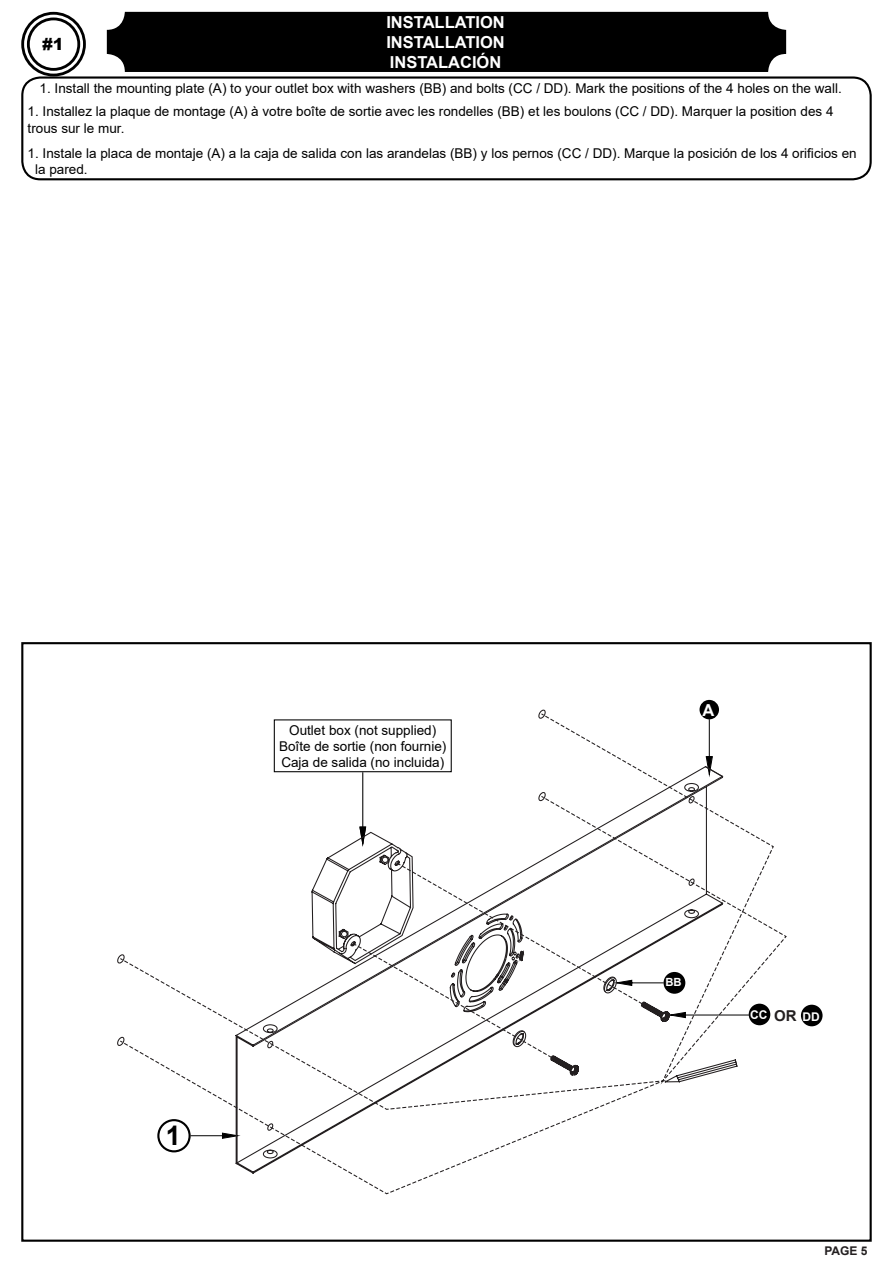
<style>
.page{position:relative;width:893px;height:1263px;background:#fff}
.page>*{position:absolute;margin:0;border:0;box-sizing:border-box;transform-origin:0 0}
.t1{font:700 27px "Arial";color:#000}
.t2{font:700 16.5px "Arial";color:#fff}
.t3{font:900 16.5px "Arial";color:#000}
.t4{font:700 15px "Arial";color:#231f20}
.t5{font:13.5px/16.2px "Arial";color:#000}
.t6{font:700 12px "Arial";color:#231f20}
.t7{font:700 12px "Arial";color:#fff}
.t8{font:700 11.25px "Arial";color:#fff}
</style>
<div class="page">
<div style="left:21px;top:12px;width:65px;height:64px;border:3px solid #000;border-radius:50%"></div>
<div style="left:27px;top:18px;width:53px;height:53px;border:3px solid #000;border-radius:50%"></div>
<div style="left:21px;top:76px;width:851px;height:104px;border:2px solid #000;border-radius:18px"></div>
<div style="left:107px;top:12px;width:679px;height:60px;background:#000;border-radius:18px"></div>
<div style="left:699px;top:700px;width:20px;height:19px;background:#000;border-radius:50%"></div>
<div style="left:801px;top:1005px;width:21px;height:21px;background:#000;border-radius:50%"></div>
<svg style="left:117px;top:714px;width:668px;height:480px"></svg>
<p class="t2" style="left:386px;top:11px;width:120px">INSTALLATION</p>
<p class="t2" style="left:386px;top:30px;width:120px">INSTALLATION</p>
<p class="t2" style="left:390px;top:50px;width:113px">INSTALACIÓN</p>
<p class="t3" style="left:42px;top:32px;width:23px">#1</p>
<p class="t5" style="left:40px;top:80px;width:804px">1. Install the mounting plate (A) to your outlet box with washers (BB) and bolts (CC / DD). Mark the positions of the 4 holes on the wall.</p>
<p class="t5" style="left:28px;top:103px;width:807px">1. Installez la plaque de montage (A) à votre boîte de sortie avec les rondelles (BB) et les boulons (CC / DD). Marquer la position des 4 trous sur le mur.</p>
<p class="t5" style="left:35px;top:145px;width:823px;text-indent:-8px">1. Instale la placa de montaje (A) a la caja de salida con las arandelas (BB) y los pernos (CC / DD). Marque la posición de los 4 orificios en la pared.</p>
<p class="t5" style="left:289px;top:722px;width:149px">Outlet box (not supplied)</p>
<p class="t5" style="left:279px;top:738px;width:169px">Boîte de sortie (non fournie)</p>
<p class="t5" style="left:281px;top:754px;width:164px">Caja de salida (no incluida)</p>
<p class="t1" style="left:166px;top:1116px;width:17px">1</p>
<p class="t2" style="left:702px;top:698px;width:13px">A</p>
<p class="t8" style="left:665px;top:974px;width:18px">BB</p>
<p class="t7" style="left:750px;top:1007px;width:19px">CC</p>
<p class="t4" style="left:774px;top:1005px;width:24px">OR</p>
<p class="t7" style="left:802px;top:1008px;width:19px">DD</p>
<p class="t6" style="left:824px;top:1242px;width:45px">PAGE 5</p>
</div>
